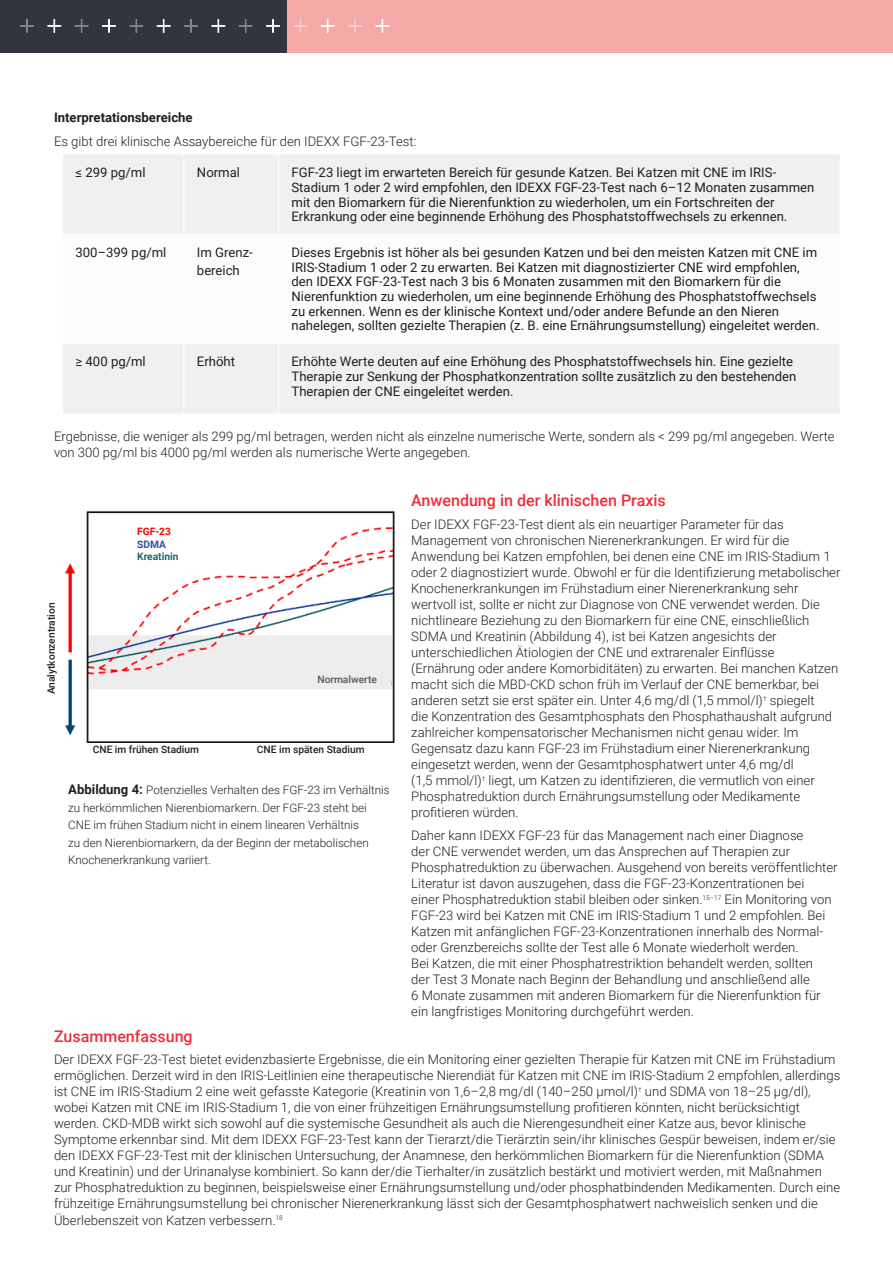
<style>
.page{position:relative;width:893px;height:1263px;background:#fff}
.page>*{position:absolute;margin:0;border:0;box-sizing:border-box;transform-origin:0 0}
.Body{font:500 16.05px "Roboto";color:#f02d37}
.Body-2{font:300 13.2px/16px "Roboto";color:#231f20}
.t1{font:13.2px/14.5px "Roboto";color:#231f20}
.Body-3{font:700 13.2px "Roboto";color:#231f20}
.t2{font:300 11.7px/17.5px "Roboto";color:#231f20}
.t3{font:700 11.25px "Swiss 721 BT";color:#000}
.t4{font:700 11.1px/13.4px "Swiss 721 BT";color:#22666d}
.t5{font:700 10.35px "Swiss 721 BT";color:#000}
.t6{font:700 10.35px "Swiss 721 BT";color:#555759}
.Paragraph_headings{font:500 10.2px "Roboto";color:#231f20}
.Paragraph_headings-2{font:500 10.2px "Roboto";color:#565759}
.Paragraph_headings-3{font:700 10.2px "Roboto";color:#20676b}
.Paragraph_headings-4{font:700 10.2px "Roboto";color:#fe0000}
.Paragraph_headings-5{font:700 10.2px "Roboto";color:#3250a6}
.s1{color:#fb0000}
.s2{color:#002492}
.s3{font-weight:700;font-size:13.2px}
</style>
<div class="page">
<div style="left:287px;top:0;width:606px;height:52px;background:#f4a9a7"></div>
<div style="left:0;top:0;width:287px;height:52px;background:#31353d"></div>
<svg style="left:375px;top:19px;width:14px;height:14px"></svg>
<svg style="left:348px;top:19px;width:14px;height:14px"></svg>
<svg style="left:321px;top:19px;width:14px;height:14px"></svg>
<svg style="left:293px;top:19px;width:14px;height:14px"></svg>
<svg style="left:266px;top:19px;width:14px;height:14px"></svg>
<svg style="left:239px;top:19px;width:14px;height:14px"></svg>
<svg style="left:211px;top:19px;width:14px;height:14px"></svg>
<svg style="left:184px;top:19px;width:14px;height:14px"></svg>
<svg style="left:157px;top:19px;width:14px;height:14px"></svg>
<svg style="left:129px;top:19px;width:14px;height:14px"></svg>
<svg style="left:102px;top:19px;width:14px;height:14px"></svg>
<svg style="left:75px;top:19px;width:14px;height:14px"></svg>
<svg style="left:47px;top:19px;width:14px;height:14px"></svg>
<svg style="left:20px;top:19px;width:14px;height:14px"></svg>
<div style="left:63px;top:155px;width:776px;height:79px;background:#f0f0f0"></div>
<div style="left:63px;top:344px;width:776px;height:69px;background:#f0f0f0"></div>
<hr style="left:183px;top:154px;width:1px;height:80px;background:#fff">
<hr style="left:183px;top:344px;width:1px;height:70px;background:#fff">
<hr style="left:278px;top:154px;width:1px;height:80px;background:#fff">
<hr style="left:278px;top:344px;width:1px;height:70px;background:#fff">
<img style="left:65px;top:510px;width:330px;height:233px">
<div style="left:307px;top:672px;width:84px;height:13px;background:#ededed"></div>
<div style="left:309px;top:671px;width:76px;height:17px;background:#ededed"></div>
<div style="left:137px;top:525px;width:61px;height:13px;background:#fff"></div>
<div style="left:137px;top:538px;width:61px;height:12px;background:#fff"></div>
<div style="left:137px;top:550px;width:61px;height:13px;background:#fff"></div>
<p class="Body-3" style="left:54px;top:108px;width:140px">Interpretationsbereiche</p>
<p class="Body-2" style="left:54px;top:133px;width:364px">Es gibt drei klinische Assaybereiche für den IDEXX FGF-23-Test:</p>
<p class="t1" style="left:75px;top:165px;width:72px">≤ 299 pg/ml</p>
<p class="t1" style="left:197px;top:165px;width:45px">Normal</p>
<p class="t1" style="left:292px;top:165px;width:524px">FGF-23 liegt im erwarteten Bereich für gesunde Katzen. Bei Katzen mit CNE im IRIS-Stadium 1 oder 2 wird empfohlen, den IDEXX FGF-23-Test nach 6–12 Monaten zusammen mit den Biomarkern für die Nierenfunktion zu wiederholen, um ein Fortschreiten der Erkrankung oder eine beginnende Erhöhung des Phosphatstoffwechsels zu erkennen.</p>
<p class="t1" style="left:75px;top:245px;width:92px">300–399 pg/ml</p>
<p class="t1" style="left:197px;top:243px;width:57px;line-height:17.5px">Im Grenz&shy;bereich</p>
<p class="t1" style="left:292px;top:245px;width:529px">Dieses Ergebnis ist höher als bei gesunden Katzen und bei den meisten Katzen mit CNE im IRIS-Stadium 1 oder 2 zu erwarten. Bei Katzen mit diagnostizierter CNE wird empfohlen, den IDEXX FGF-23-Test nach 3 bis 6 Monaten zusammen mit den Biomarkern für die Nierenfunktion zu wiederholen, um eine beginnende Erhöhung des Phosphatstoffwechsels zu erkennen. Wenn es der klinische Kontext und/oder andere Befunde an den Nieren nahelegen, sollten gezielte Therapien (z. B. eine Ernährungsumstellung) eingeleitet werden.</p>
<p class="t1" style="left:75px;top:354px;width:72px">≥ 400 pg/ml</p>
<p class="t1" style="left:197px;top:354px;width:40px">Erhöht</p>
<p class="t1" style="left:292px;top:354px;width:506px">Erhöhte Werte deuten auf eine Erhöhung des Phosphatstoffwechsels hin. Eine gezielte<br>Therapie zur Senkung der Phosphatkonzentration sollte zusätzlich zu den bestehenden<br>Therapien der CNE eingeleitet werden.</p>
<p class="Body-2" style="left:54px;top:428px;width:782px">Ergebnisse, die weniger als 299 pg/ml betragen, werden nicht als einzelne numerische Werte, sondern als &lt; 299 pg/ml angegeben. Werte von 300 pg/ml bis 4000 pg/ml werden als numerische Werte angegeben.</p>
<p class="Body" style="left:411px;top:489px;width:256px">Anwendung in der klinischen Praxis</p>
<p class="Body-2" style="left:411px;top:515px;width:431px">Der IDEXX FGF-23-Test dient als ein neuartiger Parameter für das Management von chronischen Nierenerkrankungen. Er wird für die Anwendung bei Katzen empfohlen, bei denen eine CNE im IRIS-Stadium 1 oder 2 diagnostiziert wurde. Obwohl er für die Identifizierung metabolischer Knochenerkrankungen im Frühstadium einer Nierenerkrankung sehr wertvoll ist, sollte er nicht zur Diagnose von CNE verwendet werden. Die nichtlineare Beziehung zu den Biomarkern für eine CNE, einschließlich SDMA und Kreatinin (Abbildung 4), ist bei Katzen angesichts der unterschiedlichen Ätiologien der CNE und extrarenaler Einflüsse (Ernährung oder andere Komorbiditäten) zu erwarten. Bei manchen Katzen macht sich die MBD-CKD schon früh im Verlauf der CNE bemerkbar, bei anderen setzt sie erst später ein. Unter 4,6 mg/dl (1,5 mmol/l)<sup>†</sup> spiegelt<br>die Konzentration des Gesamtphosphats den Phosphathaushalt aufgrund zahlreicher kompensatorischer Mechanismen nicht genau wider. Im Gegensatz dazu kann FGF-23 im Frühstadium einer Nierenerkrankung eingesetzt werden, wenn der Gesamtphosphatwert unter 4,6 mg/dl<br>(1,5 mmol/l)<sup>†</sup> liegt, um Katzen zu identifizieren, die vermutlich von einer Phosphatreduktion durch Ernährungsumstellung oder Medikamente profitieren würden.</p>
<p class="Body-2" style="left:411px;top:826px;width:428px">Daher kann IDEXX FGF-23 für das Management nach einer Diagnose<br>der CNE verwendet werden, um das Ansprechen auf Therapien zur Phosphatreduktion zu überwachen. Ausgehend von bereits veröffentlichter Literatur ist davon auszugehen, dass die FGF-23-Konzentrationen bei<br>einer Phosphatreduktion stabil bleiben oder sinken.<sup>15–17</sup> Ein Monitoring von FGF-23 wird bei Katzen mit CNE im IRIS-Stadium 1 und 2 empfohlen. Bei Katzen mit anfänglichen FGF-23-Konzentrationen innerhalb des Normal&shy;oder Grenzbereichs sollte der Test alle 6 Monate wiederholt werden.<br>Bei Katzen, die mit einer Phosphatrestriktion behandelt werden, sollten<br>der Test 3 Monate nach Beginn der Behandlung und anschließend alle<br>6 Monate zusammen mit anderen Biomarkern für die Nierenfunktion für ein langfristiges Monitoring durchgeführt werden.</p>
<p class="Body" style="left:54px;top:1025px;width:140px">Zusammenfassung</p>
<p class="Body-2" style="left:54px;top:1051px;width:788px">Der IDEXX FGF-23-Test bietet evidenzbasierte Ergebnisse, die ein Monitoring einer gezielten Therapie für Katzen mit CNE im Frühstadium ermöglichen. Derzeit wird in den IRIS-Leitlinien eine therapeutische Nierendiät für Katzen mit CNE im IRIS-Stadium 2 empfohlen, allerdings ist CNE im IRIS-Stadium 2 eine weit gefasste Kategorie (Kreatinin von 1,6–2,8 mg/dl (140–250 µmol/l)<sup>†</sup> und SDMA von 18–25 µg/dl), wobei Katzen mit CNE im IRIS-Stadium 1, die von einer frühzeitigen Ernährungsumstellung profitieren könnten, nicht berücksichtigt werden. CKD-MDB wirkt sich sowohl auf die systemische Gesundheit als auch die Nierengesundheit einer Katze aus, bevor klinische Symptome erkennbar sind. Mit dem IDEXX FGF-23-Test kann der Tierarzt/die Tierärztin sein/ihr klinisches Gespür beweisen, indem er/sie den IDEXX FGF-23-Test mit der klinischen Untersuchung, der Anamnese, den herkömmlichen Biomarkern für die Nierenfunktion (SDMA und Kreatinin) und der Urinanalyse kombiniert. So kann der/die Tierhalter/in zusätzlich bestärkt und motiviert werden, mit Maßnahmen zur Phosphatreduktion zu beginnen, beispielsweise einer Ernährungsumstellung und/oder phosphatbindenden Medikamenten. Durch eine frühzeitige Ernährungsumstellung bei chronischer Nierenerkrankung lässt sich der Gesamtphosphatwert nachweislich senken und die Überlebenszeit von Katzen verbessern.<sup>18</sup></p>
<p class="t4" style="left:139px;top:525px;width:56px"><span class="s1">FGF-23<br></span><span class="s2">SDMA<br></span>Creatinine</p>
<p class="Paragraph_headings-4" style="left:137px;top:524px;width:35px">FGF-23</p>
<p class="Paragraph_headings-5" style="left:137px;top:537px;width:30px">SDMA</p>
<p class="Paragraph_headings-3" style="left:137px;top:549px;width:43px">Kreatinin</p>
<p class="t3" style="left:50px;top:704px;width:116px;rotate:-90deg">Analyte concentration</p>
<p class="Paragraph_headings" style="left:44px;top:694px;width:93px;rotate:-90deg">Analytkonzentration</p>
<p class="Paragraph_headings-2" style="left:317px;top:672px;width:61px">Normalwerte</p>
<p class="t6" style="left:314px;top:675px;width:72px">Normal values</p>
<p class="Paragraph_headings" style="left:93px;top:742px;width:108px">CNE im frühen Stadium</p>
<p class="Paragraph_headings" style="left:257px;top:742px;width:109px">CNE im späten Stadium</p>
<p class="t5" style="left:125px;top:746px;width:52px">Early CKD</p>
<p class="t5" style="left:289px;top:746px;width:48px">Late CKD</p>
<p class="t2" style="left:68px;top:781px;width:323px"><span class="s3">Abbildung 4:</span> Potenzielles Verhalten des FGF-23 im Verhältnis zu herkömmlichen Nierenbiomarkern. Der FGF-23 steht bei CNE im frühen Stadium nicht in einem linearen Verhältnis<br>zu den Nierenbiomarkern, da der Beginn der metabolischen Knochenerkrankung variiert.</p>
</div>
